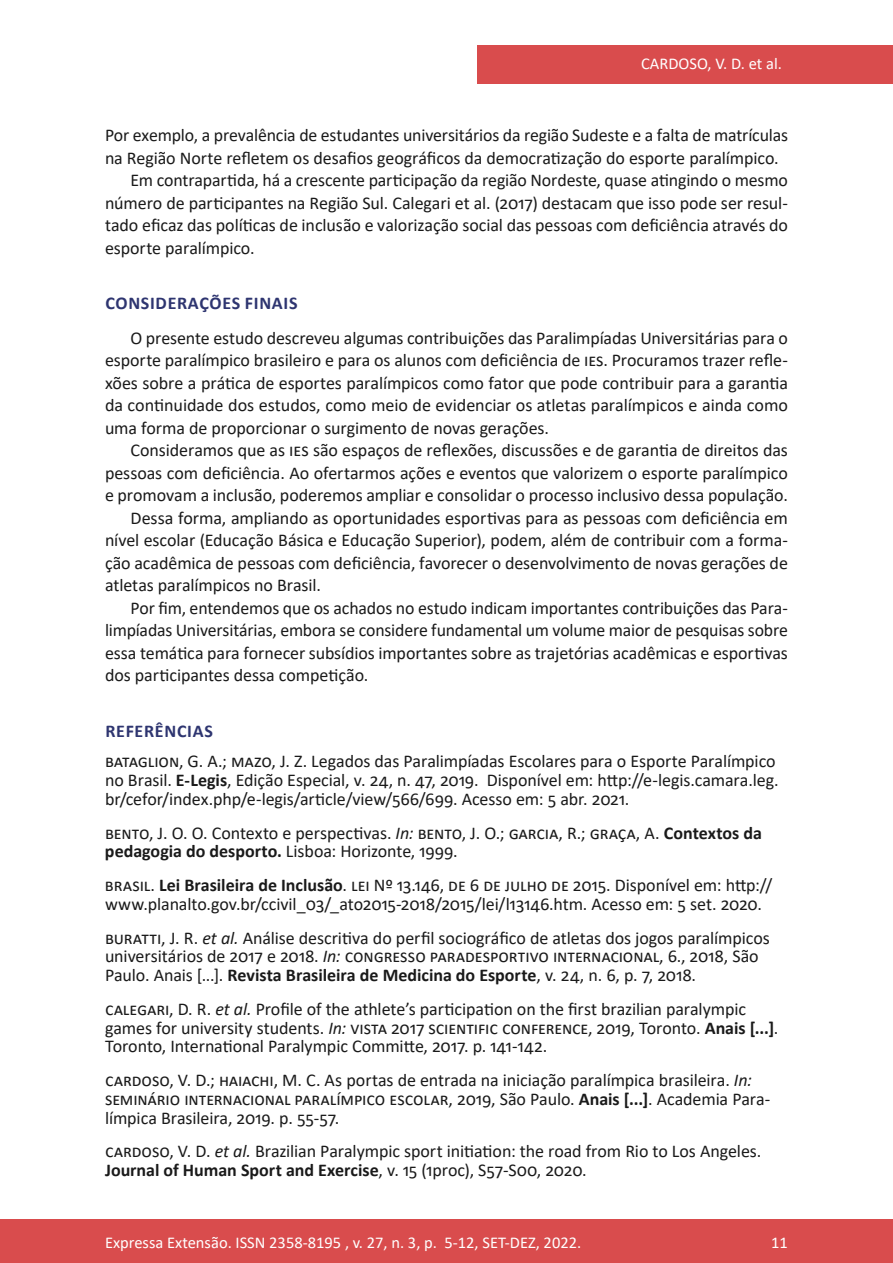
<style>
.page{position:relative;width:893px;height:1263px;background:#fff}
.page>*{position:absolute;margin:0;border:0;box-sizing:border-box;transform-origin:0 0}
.t1{font:18px/18.8px "Calibri";letter-spacing:-.005em;color:#1a1a1a}
.t2{font:700 18px "Calibri";letter-spacing:.04em;color:#2e3570}
.t3{font:16.5px "Calibri";color:#fff}
.s1{font-weight:700}
.s2{font-style:italic}
</style>
<div class="page">
<div style="left:477px;top:45px;width:416px;height:39px;background:#d94c4d"></div>
<div style="left:0;top:1219px;width:893px;height:44px;background:#d94c4d"></div>
<p class="t3" style="left:641px;top:52px;width:142px">CARDOSO, V. D. et al.</p>
<p class="t1" style="left:105px;top:125px;width:684px">Por exemplo, a prevalência de estudantes universitários da região Sudeste e a falta de matrículas</p>
<p class="t1" style="left:105px;top:148px;width:675px">na Região Norte refletem os desafios geográficos da democratização do esporte paralímpico.</p>
<p class="t1" style="left:130px;top:170px;width:659px">Em contrapartida, há a crescente participação da região Nordeste, quase atingindo o mesmo</p>
<p class="t1" style="left:105px;top:193px;width:684px">número de participantes na Região Sul. Calegari et al. (2017) destacam que isso pode ser resul-</p>
<p class="t1" style="left:105px;top:215px;width:684px">tado eficaz das políticas de inclusão e valorização social das pessoas com deficiência através do</p>
<p class="t1" style="left:105px;top:238px;width:151px">esporte paralímpico.</p>
<p class="t2" style="left:105px;top:290px;width:194px">CONSIDERAÇÕES FINAIS</p>
<p class="t1" style="left:105px;top:326px;width:684px;line-height:22.5px;text-align:justify;text-indent:26px">O presente estudo descreveu algumas contribuições das Paralimpíadas Universitárias para o esporte paralímpico brasileiro e para os alunos com deficiência de IES. Procuramos trazer refle&shy;xões sobre a prática de esportes paralímpicos como fator que pode contribuir para a garantia da continuidade dos estudos, como meio de evidenciar os atletas paralímpicos e ainda como uma forma de proporcionar o surgimento de novas gerações.</p>
<p class="t1" style="left:131px;top:440px;width:659px">Consideramos que as IES são espaços de reflexões, discussões e de garantia de direitos das</p>
<p class="t1" style="left:105px;top:463px;width:684px">pessoas com deficiência. Ao ofertarmos ações e eventos que valorizem o esporte paralímpico</p>
<p class="t1" style="left:105px;top:485px;width:684px">e promovam a inclusão, poderemos ampliar e consolidar o processo inclusivo dessa população.</p>
<p class="t1" style="left:130px;top:508px;width:659px">Dessa forma, ampliando as oportunidades esportivas para as pessoas com deficiência em</p>
<p class="t1" style="left:105px;top:530px;width:684px">nível escolar (Educação Básica e Educação Superior), podem, além de contribuir com a forma-</p>
<p class="t1" style="left:105px;top:553px;width:684px">ção acadêmica de pessoas com deficiência, favorecer o desenvolvimento de novas gerações de</p>
<p class="t1" style="left:105px;top:575px;width:217px">atletas paralímpicos no Brasil.</p>
<p class="t1" style="left:130px;top:598px;width:659px">Por fim, entendemos que os achados no estudo indicam importantes contribuições das Para-</p>
<p class="t1" style="left:105px;top:620px;width:684px">limpíadas Universitárias, embora se considere fundamental um volume maior de pesquisas sobre</p>
<p class="t1" style="left:105px;top:643px;width:684px">essa temática para fornecer subsídios importantes sobre as trajetórias acadêmicas e esportivas</p>
<p class="t1" style="left:105px;top:665px;width:265px">dos participantes dessa competição.</p>
<p class="t2" style="left:105px;top:718px;width:109px">REFERÊNCIAS</p>
<p class="t1" style="left:105px;top:751px;width:675px">BATAGLION, G. A.; MAZO, J. Z. Legados das Paralimpíadas Escolares para o Esporte Paralímpico no Brasil. <span class="s1">E-Legis</span>, Edição Especial, v. 24, n. 47, 2019. Disponível em: http://e-legis.camara.leg. br/cefor/index.php/e-legis/article/view/566/699. Acesso em: 5 abr. 2021.</p>
<p class="t1" style="left:105px;top:823px;width:658px">BENTO, J. O. O. Contexto e perspectivas. <span class="s2">In:</span> BENTO, J. O.; GARCIA, R.; GRAÇA, A. <span class="s1">Contextos da pedagogia do desporto.</span> Lisboa: Horizonte, 1999.</p>
<p class="t1" style="left:105px;top:875px;width:669px">BRASIL. <span class="s1">Lei Brasileira de Inclusão</span>. LEI Nº 13.146, DE 6 DE JULHO DE 2015. Disponível em: http:// www.planalto.gov.br/ccivil_03/_ato2015-2018/2015/lei/l13146.htm. Acesso em: 5 set. 2020.</p>
<p class="t1" style="left:105px;top:928px;width:666px">BURATTI, J. R. <span class="s2">et al.</span> Aná lise descritiva do perfil sociográfico de atletas dos jogos paralímpicos universitá rios de 2017 e 2018. <span class="s2">In:</span> CONGRESSO PARADESPORTIVO INTERNACIONAL, 6., 2018, São<br>Paulo. Anais [...]. <span class="s1">Revista Brasileira de Medicina do Esporte</span>, v. 24, n. 6, p. 7, 2018.</p>
<p class="t1" style="left:105px;top:999px;width:675px">CALEGARI, D. R. <span class="s2">et al.</span> Profile of the athlete’s participation on the first brazilian paralympic games for university students. <span class="s2">In:</span> VISTA 2017 SCIENTIFIC CONFERENCE, 2019, Toronto. <span class="s1">Anais [...]</span>.<br>Toronto, International Paralympic Committe, 2017. p. 141-142.</p>
<p class="t1" style="left:105px;top:1070px;width:667px">CARDOSO, V. D.; HAIACHI, M. C. As portas de entrada na iniciação paralímpica brasileira. <span class="s2">In:<br></span>SEMINÁRIO INTERNACIONAL PARALÍMPICO ESCOLAR, 2019, São Paulo. <span class="s1">Anais [...]</span>. Academia Para&shy;límpica Brasileira, 2019. p. 55-57.</p>
<p class="t1" style="left:105px;top:1141px;width:658px">CARDOSO, V. D. <span class="s2">et al.</span> Brazilian Paralympic sport initiation: the road from Rio to Los Angeles.<br><span class="s1">Journal of Human Sport and Exercise</span>, v. 15 (1proc), S57-S00, 2020.</p>
<p class="t3" style="left:105px;top:1230px;width:478px">Expressa Extensão. ISSN 2358-8195 , v. 27, n. 3, p. 5-12, SET-DEZ, 2022.</p>
<p class="t3" style="left:771px;top:1230px;width:18px">11</p>
</div>
